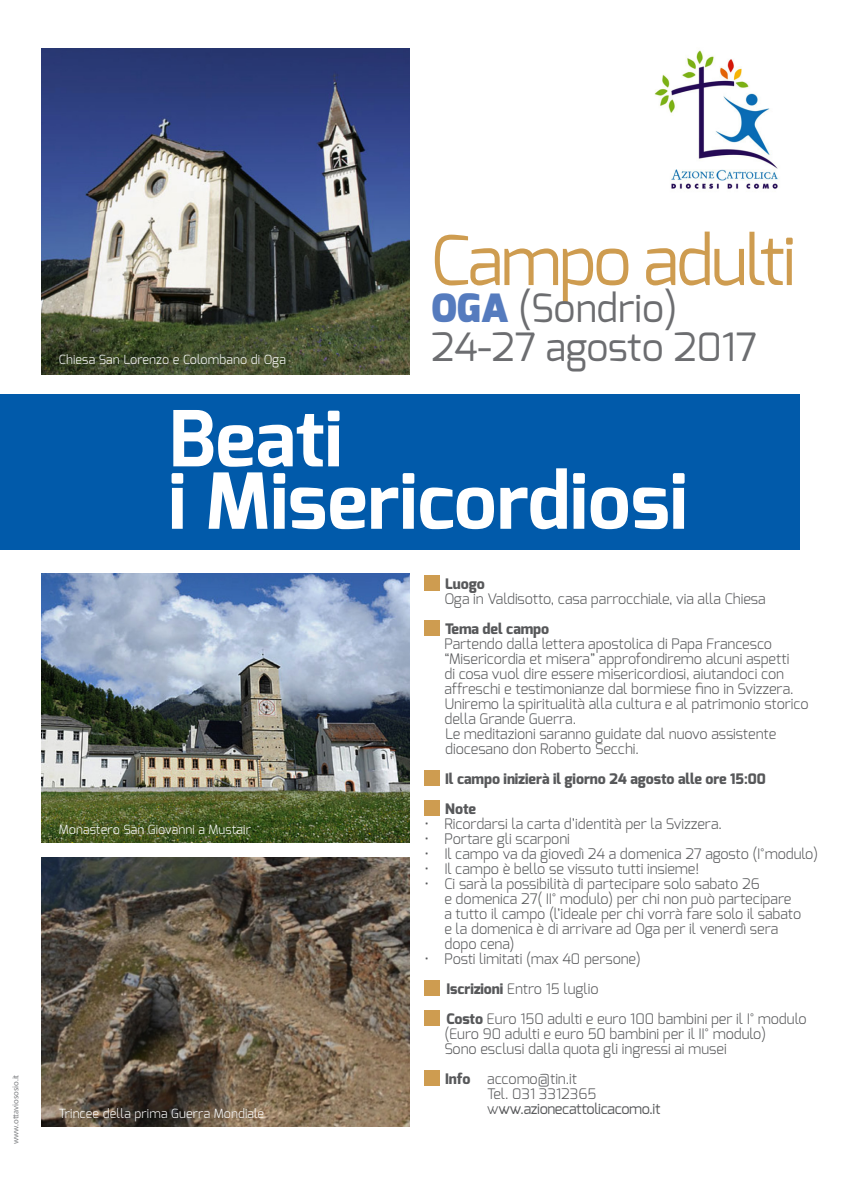
<style>
.page{position:relative;width:842px;height:1191px;background:#fff}
.page>*{position:absolute;margin:0;border:0;box-sizing:border-box;transform-origin:0 0}
.AC_Sottotitolo{font:700 77px "Exo";color:#fff}
.AC_titolo_42{font:68.1px "Exo";letter-spacing:-.04em;color:#ce9c50}
.AC_Sottotitolo-2{font:38.9px/38.9px "Exo";color:#6c6d70}
.Programma{font:300 14.5px/15px "Exo";letter-spacing:-.005em;color:#57585a}
.Programma-2{font:800 14.5px "Exo";letter-spacing:-.005em;color:#57585a}
.Programma-3{font:14.5px "Exo";letter-spacing:-.025em;color:#57585a}
.Programma-4{font:300 12.6px "Exo";letter-spacing:.01em;color:#fff}
.AC_testo{font:8.6px "Myriad Pro";letter-spacing:-.005em;color:#808285}
.s1{font-weight:900;color:#557bbe}
.s2{font-weight:800}
.s3{font-weight:300}
</style>
<div class="page">
<div style="left:0;top:393px;width:799px;height:156px;background:#015aaa"></div>
<img style="left:654px;top:50px;width:124px;height:139px">
<img style="left:41px;top:48px;width:369px;height:326px">
<img style="left:41px;top:857px;width:369px;height:269px">
<img style="left:41px;top:573px;width:369px;height:270px">
<div style="left:425px;top:575px;width:15px;height:15px;background:#ce9c50"></div>
<div style="left:425px;top:620px;width:15px;height:15px;background:#ce9c50"></div>
<div style="left:425px;top:770px;width:15px;height:15px;background:#ce9c50"></div>
<div style="left:425px;top:800px;width:15px;height:15px;background:#ce9c50"></div>
<div style="left:425px;top:980px;width:15px;height:15px;background:#ce9c50"></div>
<div style="left:425px;top:1010px;width:15px;height:15px;background:#ce9c50"></div>
<div style="left:425px;top:1070px;width:15px;height:15px;background:#ce9c50"></div>
<p class="AC_testo" style="left:10px;top:1144px;width:71px;rotate:-90deg">www.ottaviososio.it</p>
<p class="Programma-4" style="left:59px;top:351px;width:229px">Chiesa San Lorenzo e Colombano di Oga</p>
<p class="AC_titolo_42" style="left:431px;top:217px;width:366px">Campo adulti</p>
<p class="AC_Sottotitolo-2" style="left:431px;top:289px;width:328px"><span class="s1">OGA</span> (Sondrio)<br>24-27 agosto 2017</p>
<p class="AC_Sottotitolo" style="left:169px;top:389px;width:175px">Beati</p>
<p class="AC_Sottotitolo" style="left:169px;top:451px;width:520px">i Misericordiosi</p>
<p class="Programma-4" style="left:59px;top:821px;width:194px">Monastero San Giovanni a Mustair</p>
<p class="Programma-4" style="left:59px;top:1105px;width:207px">Trincee della prima Guerra Mondiale</p>
<p class="Programma-2" style="left:445px;top:574px;width:41px">Luogo</p>
<p class="Programma" style="left:444px;top:591px;width:323px">Oga in Valdisotto, casa parrocchiale, via alla Chiesa</p>
<p class="Programma-2" style="left:445px;top:619px;width:106px">Tema del campo</p>
<p class="Programma" style="left:444px;top:636px;width:366px">Partendo dalla lettera apostolica di Papa Francesco “Misericordia et misera” approfondiremo alcuni aspetti<br>di cosa vuol dire essere misericordiosi, aiutandoci con affreschi e testimonianze dal bormiese fino in Svizzera.<br>Uniremo la spiritualità alla cultura e al patrimonio storico della Grande Guerra.</p>
<p class="Programma" style="left:445px;top:726px;width:332px">Le meditazioni saranno guidate dal nuovo assistente diocesano don Roberto Secchi.</p>
<p class="Programma-2" style="left:445px;top:769px;width:322px">Il campo inizierà il giorno 24 agosto alle ore 15:00</p>
<p class="Programma-2" style="left:445px;top:799px;width:32px">Note</p>
<p class="Programma" style="left:425px;top:816px;width:299px">• Ricordarsi la carta d’identità per la Svizzera.</p>
<p class="Programma" style="left:425px;top:831px;width:147px">• Portare gli scarponi</p>
<p class="Programma" style="left:425px;top:846px;width:395px">• Il campo va da giovedì 24 a domenica 27 agosto (I°modulo)</p>
<p class="Programma" style="left:425px;top:861px;width:276px">• Il campo è bello se vissuto tutti insieme!</p>
<p class="Programma" style="left:444px;top:876px;width:358px;text-indent:-20px">• Ci sarà la possibilità di partecipare solo sabato 26<br>e domenica 27( II° modulo) per chi non può partecipare a tutto il campo (l’ideale per chi vorrà fare solo il sabato e la domenica è di arrivare ad Oga per il venerdì sera dopo cena)</p>
<p class="Programma" style="left:425px;top:951px;width:218px">• Posti limitati (max 40 persone)</p>
<p class="Programma" style="left:446px;top:981px;width:154px"><span class="s2">Iscrizioni</span> Entro 15 luglio</p>
<p class="Programma" style="left:446px;top:1011px;width:362px"><span class="s2">Costo</span> Euro 150 adulti e euro 100 bambini per il I° modulo</p>
<p class="Programma" style="left:444px;top:1026px;width:323px">(Euro 90 adulti e euro 50 bambini per il II° modulo)</p>
<p class="Programma" style="left:444px;top:1041px;width:284px">Sono esclusi dalla quota gli ingressi ai musei</p>
<p class="Programma" style="left:445px;top:1071px;width:133px"><span class="s2">Info</span> accomo@tin.it</p>
<p class="Programma" style="left:487px;top:1086px;width:111px">Tel. 031 3312365</p>
<p class="Programma-3" style="left:487px;top:1099px;width:175px"><span class="s3">w</span>ww.azionecattolicacomo.it</p>
</div>
